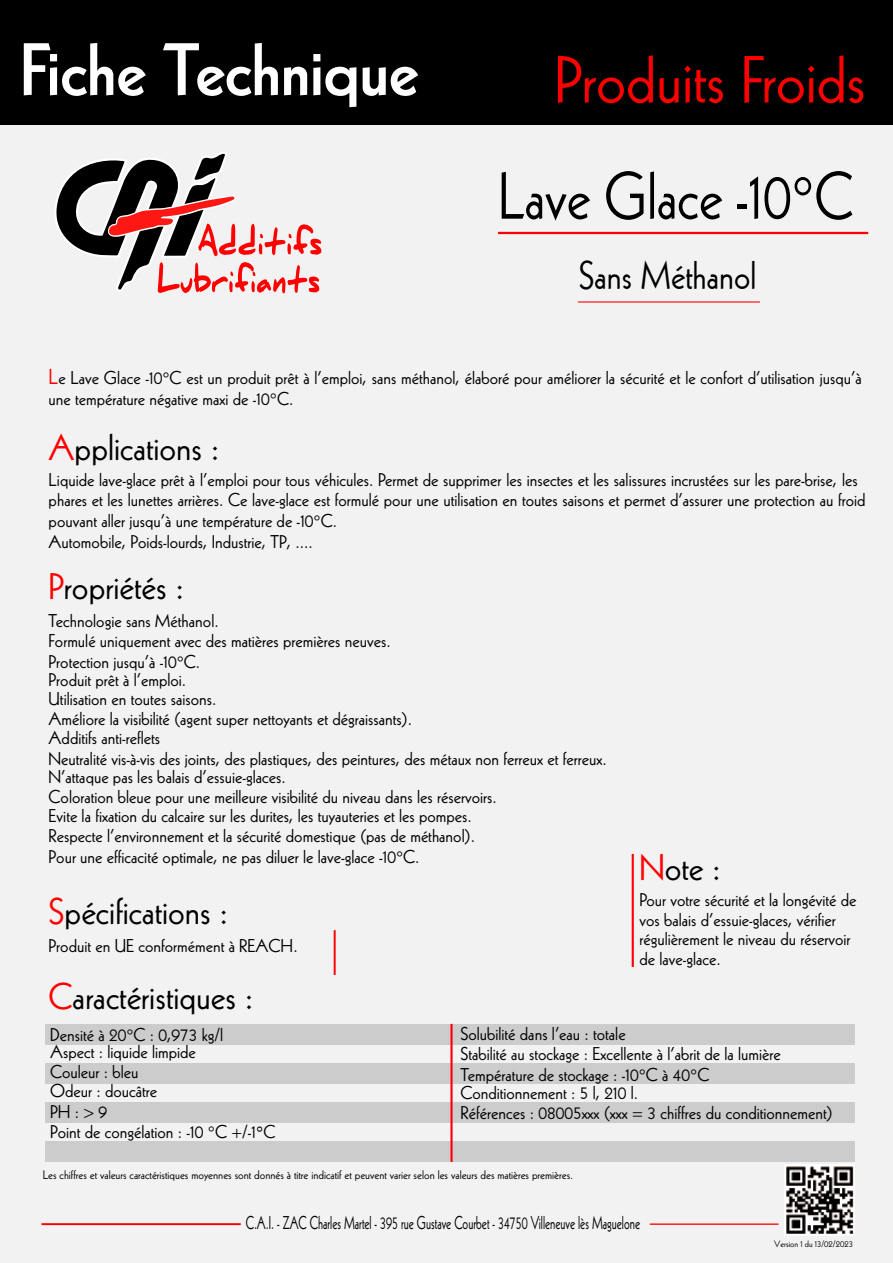
<style>
.page{position:relative;width:893px;height:1263px;background:#fff}
.page>*{position:absolute;margin:0;border:0;box-sizing:border-box;transform-origin:0 0}
.t1{font:800 72px "Kabel";color:#fff}
.t2{font:64.5px "Kabel";color:#000;scale:.9 1}
.t3{font:64.5px "Kabel";color:#ff0001}
.t4{font:39px "Kabel";color:#000;scale:.9 1}
.t5{font:36px "Kabel";color:#000}
.t6{font:18px/19.5px "Kabel";color:#000}
.t7{font:18px "Kabel";color:#000;scale:.69 1}
.t8{font:12px "Kabel";color:#000}
.t9{font:9px "Kabel";color:#000}
.s1{font-size:21px;color:#ff0001}
.s2{color:#ff0001}
</style>
<div class="page">
<div style="left:0;top:1px;width:893px;height:1262px;background:#f2f2f2"></div>
<div style="left:0;top:0;width:893px;height:124px;background:#000"></div>
<div style="left:45px;top:1024px;width:810px;height:20px;background:#ccc"></div>
<div style="left:45px;top:1063px;width:810px;height:20px;background:#ccc"></div>
<div style="left:45px;top:1103px;width:810px;height:20px;background:#ccc"></div>
<div style="left:45px;top:1142px;width:810px;height:20px;background:#ccc"></div>
<hr style="left:450px;top:1024px;width:3px;height:138px;background:#ff0001">
<hr style="left:41px;top:1223px;width:200px;height:2px;background:#ff0001">
<hr style="left:650px;top:1223px;width:129px;height:2px;background:#ff0001">
<img style="left:784px;top:1164px;width:71px;height:71px">
<hr style="left:632px;top:854px;width:2px;height:113px;background:#ff0001">
<hr style="left:334px;top:930px;width:2px;height:45px;background:#ff0001">
<svg style="left:55px;top:152px;width:266px;height:141px"></svg>
<hr style="left:498px;top:232px;width:370px;height:2px;background:#ff0001">
<hr style="left:578px;top:301px;width:182px;height:2px;background:#ff0001">
<h1 class="t1" style="left:20px;top:28px;width:400px">Fiche Technique</h1>
<h2 class="t3" style="left:554px;top:42px;width:313px">Produits Froids</h2>
<h2 class="t2" style="left:498px;top:158px;width:396px">Lave Glace -10°C</h2>
<h3 class="t4" style="left:579px;top:252px;width:199px">Sans Méthanol</h3>
<p class="t6" style="left:49px;top:368px;width:814px;line-height:20.7px"><span class="s1">L</span>e Lave Glace -10°C est un produit prêt à l’emploi, sans méthanol, élaboré pour améliorer la sécurité et le confort d’utilisation jusqu’à une température négative maxi de -10°C.</p>
<h3 class="t5" style="left:49px;top:426px;width:172px"><span class="s2">A</span>pplications :</h3>
<p class="t6" style="left:49px;top:470px;width:818px">Liquide lave-glace prêt à l’emploi pour tous véhicules. Permet de supprimer les insectes et les salissures incrustées sur les pare-brise, les phares et les lunettes arrières. Ce lave-glace est formulé pour une utilisation en toutes saisons et permet d’assurer une protection au froid</p>
<p class="t6" style="left:49px;top:510px;width:290px;line-height:21.6px">pouvant aller jusqu’à une température de -10°C.<br>Automobile, Poids-lourds, Industrie, TP, ....</p>
<h3 class="t5" style="left:49px;top:565px;width:137px"><span class="s2">P</span>ropriétés :</h3>
<p class="t6" style="left:49px;top:611px;width:344px">Technologie sans Méthanol.<br>Formulé uniquement avec des matières premières neuves.</p>
<p class="t6" style="left:49px;top:653px;width:153px;line-height:17.7px">Protection jusqu’à -10°C.<br>Produit prêt à l’emploi.</p>
<p class="t6" style="left:49px;top:689px;width:365px">Utilisation en toutes saisons.<br>Améliore la visibilité (agent super nettoyants et dégraissants).<br>Additifs anti-reflets</p>
<p class="t6" style="left:49px;top:750px;width:559px;line-height:17.7px">Neutralité vis-à-vis des joints, des plastiques, des peintures, des métaux non ferreux et ferreux.<br>N’attaque pas les balais d’essuie-glaces.</p>
<p class="t6" style="left:49px;top:787px;width:450px">Coloration bleue pour une meilleure visibilité du niveau dans les réservoirs.<br>Evite la fixation du calcaire sur les durites, les tuyauteries et les pompes.<br>Respecte l’environnement et la sécurité domestique (pas de méthanol).</p>
<p class="t6" style="left:49px;top:847px;width:372px">Pour une efficacité optimale, ne pas diluer le lave-glace -10°C.</p>
<h3 class="t5" style="left:49px;top:890px;width:181px"><span class="s2">S</span>pécifications :</h3>
<p class="t6" style="left:49px;top:936px;width:250px">Produit en UE conformément à REACH.</p>
<h3 class="t5" style="left:49px;top:975px;width:206px"><span class="s2">C</span>aractéristiques :</h3>
<p class="t6" style="left:50px;top:1025px;width:174px;line-height:17.7px">Densité à 20°C : 0,973 kg/l<br>Aspect : liquide limpide</p>
<p class="t6" style="left:50px;top:1062px;width:108px">Couleur : bleu<br>Odeur : doucâtre</p>
<p class="t6" style="left:50px;top:1102px;width:227px">PH : &gt; 9<br>Point de congélation : -10 °C +/-1°C</p>
<h3 class="t5" style="left:639px;top:846px;width:83px"><span class="s2">N</span>ote :</h3>
<p class="t6" style="left:639px;top:890px;width:219px">Pour votre sécurité et la longévité de vos balais d’essuie-glaces, vérifier régulièrement le niveau du réservoir de lave-glace.</p>
<p class="t6" style="left:460px;top:1024px;width:322px">Solubilité dans l’eau : totale<br>Stabilité au stockage : Excellente à l’abrit de la lumière</p>
<p class="t6" style="left:460px;top:1065px;width:374px;line-height:18.8px">Température de stockage : -10°C à 40°C<br>Conditionnement : 5 l, 210 l.<br>Références : 08005xxx (xxx = 3 chiffres du conditionnement)</p>
<p class="t8" style="left:43px;top:1167px;width:532px">Les chiffres et valeurs caractéristiques moyennes sont donnés à titre indicatif et peuvent varier selon les valeurs des matières premières.</p>
<p class="t7" style="left:246px;top:1212px;width:573px">C.A.I. - ZAC Charles Martel - 395 rue Gustave Courbet - 34750 Villeneuve lès Maguelone</p>
<p class="t9" style="left:774px;top:1238px;width:80px">Version 1 du 13/02/2023</p>
</div>
